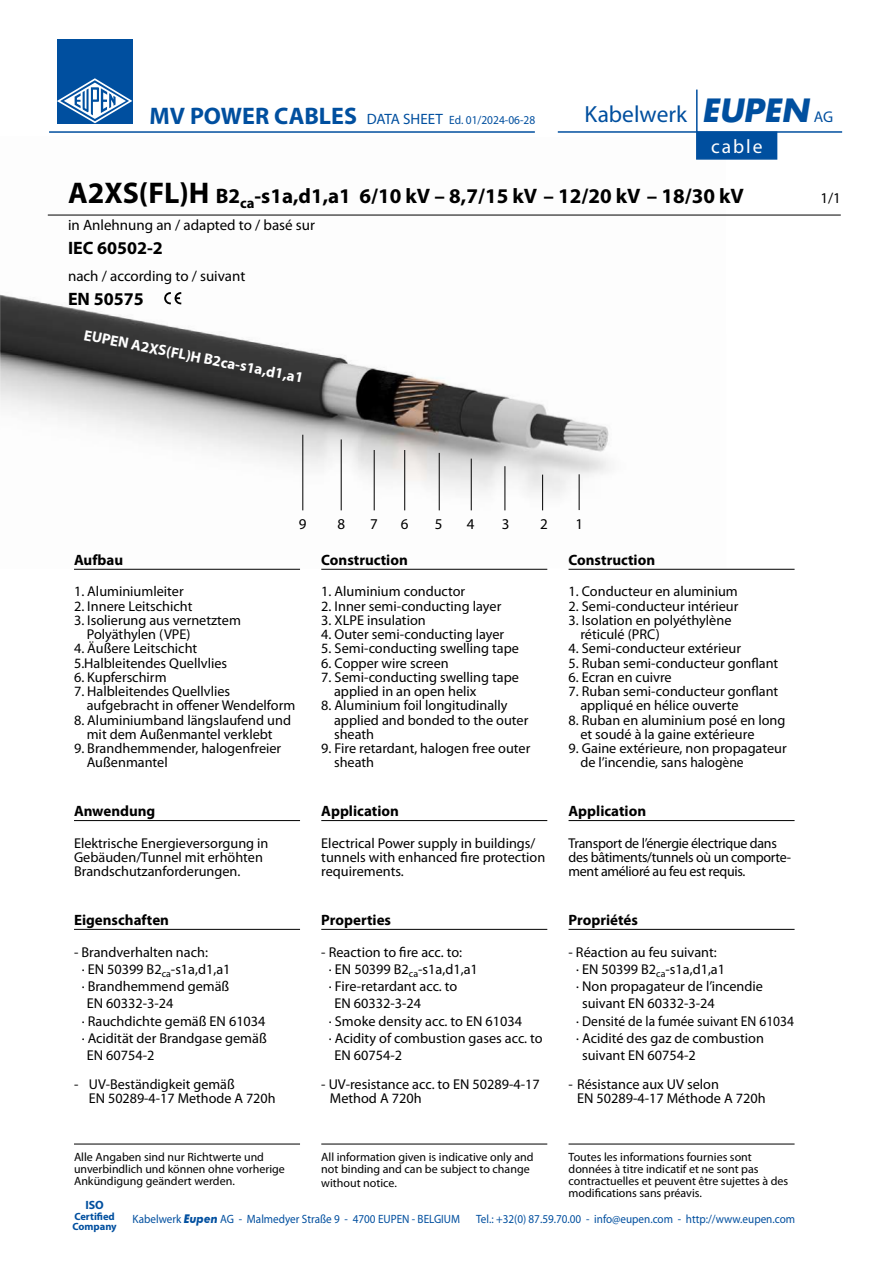
<style>
.page{position:relative;width:893px;height:1263px;background:#fff}
.page>*{position:absolute;margin:0;border:0;box-sizing:border-box;transform-origin:0 0}
.t1{font:23.4px "Myriad";color:#004f9f}
.t2{font:700 21px "Myriad Pro";color:#000}
.t3{font:19.5px "Myriad";letter-spacing:.1em;color:#fff}
.t4{font:700 18px "Myriad Pro";color:#000}
.t5{font:700 15px "Myriad Pro";color:#000}
.t6{font:15px "Myriad Pro";color:#000}
.t7{font:700 15px "Myriad Pro";color:#fff}
.t8{font:14.25px/14.2px "Myriad Pro";color:#000}
.t9{font:14.25px/14.2px "Myriad Pro";letter-spacing:-.02em;color:#000}
.t10{font:12px/12px "Myriad Pro";color:#000}
.t11{font:12px "Myriad Pro";color:#004f9f;scale:.93 1}
.t12{font:12px "Myriad Pro";color:#004f9f;scale:.95 1}
.t13{font:700 12px "Myriad Pro";color:#004f9f}
.t14{font:700 10.5px/10.5px "Myriad Pro";color:#004f9f}
.s1{font-weight:700;font-size:24px}
.s2{font-size:15px}
.s3{font-family:"Futura";font-weight:700;font-style:italic;font-size:31.2px}
.s4{font-size:15.6px}
.s5{font-size:30px}
.s6{font-family:"Futura BT";font-weight:700;font-style:italic}
</style>
<div class="page">
<img style="left:0;top:214px;width:726px;height:355px">
<hr style="left:302px;top:435px;width:1px;height:75px;background:#000">
<hr style="left:505px;top:466px;width:1px;height:44px;background:#000">
<hr style="left:471px;top:459px;width:1px;height:51px;background:#000">
<hr style="left:439px;top:453px;width:1px;height:57px;background:#000">
<hr style="left:404px;top:450px;width:1px;height:60px;background:#000">
<hr style="left:374px;top:450px;width:1px;height:60px;background:#000">
<hr style="left:341px;top:439px;width:1px;height:71px;background:#000">
<hr style="left:579px;top:474px;width:1px;height:36px;background:#000">
<hr style="left:542px;top:475px;width:1px;height:35px;background:#000">
<svg style="left:696px;top:89px;width:82px;height:71px"></svg>
<hr style="left:558px;top:131px;width:284px;height:2px;background:#004f9f">
<hr style="left:49px;top:131px;width:486px;height:2px;background:#004f9f">
<hr style="left:34px;top:265px;width:800px;height:1px;background:#004f9f">
<div style="left:57px;top:39px;width:75px;height:85px;background:#004f9f"></div>
<svg style="left:57px;top:78px;width:75px;height:45px"></svg>
<hr style="left:74px;top:569px;width:226px;height:1px;background:#000">
<hr style="left:74px;top:820px;width:226px;height:1px;background:#000">
<hr style="left:74px;top:929px;width:226px;height:1px;background:#000">
<hr style="left:321px;top:569px;width:226px;height:1px;background:#000">
<hr style="left:321px;top:820px;width:226px;height:1px;background:#000">
<hr style="left:321px;top:929px;width:226px;height:1px;background:#000">
<hr style="left:569px;top:569px;width:226px;height:1px;background:#000">
<hr style="left:569px;top:820px;width:226px;height:1px;background:#000">
<hr style="left:569px;top:929px;width:226px;height:1px;background:#000">
<hr style="left:48px;top:215px;width:793px;height:1px;background:#000">
<hr style="left:74px;top:1144px;width:226px;height:1px;background:#000">
<hr style="left:321px;top:1144px;width:226px;height:1px;background:#000">
<hr style="left:569px;top:1144px;width:226px;height:1px;background:#000">
<svg style="left:164px;top:292px;width:17px;height:13px"></svg>
<p class="t12" style="left:150px;top:112px;width:407px"><span class="s1">MV POWER CABLES</span> <span class="s2">DATA SHEET</span> Ed. 01/2024-06-28</p>
<h1 class="t1" style="left:585px;top:102px;width:250px">Kabelwerk <span class="s3">EUPEN</span> <span class="s4">AG</span></h1>
<h3 class="t3" style="left:711px;top:136px;width:53px">cable</h3>
<h2 class="t2" style="left:68px;top:182px;width:677px"><span class="s5">A2XS(FL)H</span> B2<sub>ca</sub>-s1a,d1,a1 6/10 kV – 8,7/15 kV – 12/20 kV – 18/30 kV</h2>
<p class="t6" style="left:68px;top:216px;width:249px">in Anlehnung an / adapted to / basé sur</p>
<p class="t4" style="left:68px;top:236px;width:96px">IEC 60502-2</p>
<p class="t6" style="left:68px;top:267px;width:179px">nach / according to / suivant</p>
<p class="t4" style="left:68px;top:287px;width:77px">EN 50575</p>
<p class="t7" style="left:86px;top:325px;width:225px;rotate:11deg">EUPEN A2XS(FL)H B2ca-s1a,d1,a1</p>
<p class="t6" style="left:820px;top:189px;width:22px">1/1</p>
<p class="t6" style="left:299px;top:515px;width:9px">9</p>
<p class="t6" style="left:338px;top:515px;width:9px">8</p>
<p class="t6" style="left:370px;top:515px;width:9px">7</p>
<p class="t6" style="left:401px;top:515px;width:9px">6</p>
<p class="t6" style="left:435px;top:515px;width:9px">5</p>
<p class="t6" style="left:467px;top:515px;width:9px">4</p>
<p class="t6" style="left:502px;top:515px;width:9px">3</p>
<p class="t6" style="left:540px;top:515px;width:9px">2</p>
<p class="t6" style="left:576px;top:515px;width:9px">1</p>
<p class="t5" style="left:74px;top:550px;width:51px">Aufbau</p>
<p class="t8" style="left:74px;top:584px;width:111px">1. Aluminiumleiter</p>
<p class="t8" style="left:74px;top:598px;width:120px">2. Innere Leitschicht</p>
<p class="t8" style="left:87px;top:613px;width:156px;text-indent:-13px">3. Isolierung aus vernetztem<br>Polyäthylen (VPE)</p>
<p class="t8" style="left:74px;top:641px;width:155px">4. Äußere Leitschicht<br>5.Halbleitendes Quellvlies</p>
<p class="t8" style="left:74px;top:670px;width:94px">6. Kupferschirm</p>
<p class="t8" style="left:87px;top:684px;width:210px;text-indent:-13px">7. Halbleitendes Quellvlies aufgebracht in offener Wendelform</p>
<p class="t8" style="left:74px;top:712px;width:219px;text-align:center">8. Aluminiumband längslaufend und mit dem Außenmantel verklebt</p>
<p class="t8" style="left:87px;top:741px;width:196px;text-indent:-13px">9. Brandhemmender, halogenfreier<br>Außenmantel</p>
<p class="t5" style="left:74px;top:802px;width:83px">Anwendung</p>
<p class="t8" style="left:74px;top:835px;width:196px">Elektrische Energieversorgung in<br>Gebäuden/Tunnel mit erhöhten<br>Brandschutzanforderungen.</p>
<p class="t5" style="left:74px;top:910px;width:97px">Eigenschaften</p>
<p class="t8" style="left:74px;top:944px;width:135px">- Brandverhalten nach:</p>
<p class="t8" style="left:82px;top:962px;width:150px">· EN 50399 B2<sub>ca</sub>-s1a,d1,a1</p>
<p class="t8" style="left:82px;top:979px;width:149px">· Brandhemmend gemäß</p>
<p class="t8" style="left:87px;top:996px;width:88px">EN 60332-3-24</p>
<p class="t8" style="left:82px;top:1013px;width:185px">· Rauchdichte gemäß EN 61034</p>
<p class="t8" style="left:82px;top:1031px;width:187px">· Acidität der Brandgase gemäß</p>
<p class="t8" style="left:87px;top:1048px;width:69px">EN 60754-2</p>
<p class="t8" style="left:89px;top:1076px;width:188px;text-indent:-15px">- UV-Beständigkeit gemäß<br>EN 50289-4-17 Methode A 720h</p>
<p class="t5" style="left:321px;top:550px;width:88px">Construction</p>
<p class="t8" style="left:321px;top:584px;width:145px">1. Aluminium conductor</p>
<p class="t8" style="left:321px;top:598px;width:182px">2. Inner semi-conducting layer</p>
<p class="t8" style="left:321px;top:613px;width:106px">3. XLPE insulation</p>
<p class="t8" style="left:321px;top:627px;width:184px">4. Outer semi-conducting layer</p>
<p class="t8" style="left:321px;top:641px;width:199px">5. Semi-conducting swelling tape</p>
<p class="t8" style="left:321px;top:655px;width:129px">6. Copper wire screen</p>
<p class="t8" style="left:334px;top:670px;width:186px;text-indent:-13px">7. Semi-conducting swelling tape applied in an open helix</p>
<p class="t8" style="left:334px;top:698px;width:196px;text-indent:-13px">8. Aluminium foil longitudinally applied and bonded to the outer sheath</p>
<p class="t8" style="left:334px;top:741px;width:198px;text-indent:-13px">9. Fire retardant, halogen free outer sheath</p>
<p class="t5" style="left:321px;top:802px;width:79px">Application</p>
<p class="t8" style="left:321px;top:835px;width:225px">Electrical Power supply in buildings/ tunnels with enhanced fire protection requirements.</p>
<p class="t5" style="left:321px;top:910px;width:71px">Properties</p>
<p class="t8" style="left:321px;top:944px;width:142px">- Reaction to fire acc. to:</p>
<p class="t8" style="left:329px;top:962px;width:150px">· EN 50399 B2<sub>ca</sub>-s1a,d1,a1</p>
<p class="t8" style="left:329px;top:979px;width:130px">· Fire-retardant acc. to</p>
<p class="t8" style="left:334px;top:996px;width:88px">EN 60332-3-24</p>
<p class="t8" style="left:329px;top:1013px;width:195px">· Smoke density acc. to EN 61034</p>
<p class="t8" style="left:329px;top:1031px;width:215px">· Acidity of combustion gases acc. to</p>
<p class="t8" style="left:334px;top:1048px;width:69px">EN 60754-2</p>
<p class="t8" style="left:330px;top:1076px;width:211px;text-indent:-9px">- UV-resistance acc. to EN 50289-4-17<br>Method A 720h</p>
<p class="t10" style="left:74px;top:1150px;width:212px">Alle Angaben sind nur Richtwerte und unverbindlich und können ohne vorherige<br>Ankündigung geändert werden.</p>
<p class="t10" style="left:321px;top:1150px;width:214px">All information given is indicative only and not binding and can be subject to change</p>
<p class="t10" style="left:321px;top:1177px;width:77px">without notice.</p>
<p class="t5" style="left:569px;top:550px;width:88px">Construction</p>
<p class="t8" style="left:569px;top:584px;width:171px">1. Conducteur en aluminium</p>
<p class="t8" style="left:569px;top:598px;width:171px">2. Semi-conducteur intérieur</p>
<p class="t8" style="left:580px;top:613px;width:153px;text-indent:-12px">3. Isolation en polyéthylène réticulé (PRC)</p>
<p class="t8" style="left:569px;top:641px;width:174px">4. Semi-conducteur extérieur</p>
<p class="t8" style="left:569px;top:655px;width:211px">5. Ruban semi-conducteur gonflant</p>
<p class="t8" style="left:569px;top:670px;width:105px">6. Ecran en cuivre</p>
<p class="t8" style="left:580px;top:684px;width:199px;text-indent:-12px">7. Ruban semi-conducteur gonflant appliqué en hélice ouverte</p>
<p class="t8" style="left:580px;top:712px;width:207px;text-indent:-12px">8. Ruban en aluminium posé en long et soudé à la gaine extérieure</p>
<p class="t8" style="left:580px;top:741px;width:208px;text-indent:-12px">9. Gaine extérieure, non propagateur de l’incendie, sans halogène</p>
<p class="t5" style="left:569px;top:802px;width:79px">Application</p>
<p class="t9" style="left:569px;top:835px;width:223px">Transport de l’énergie électrique dans des bâtiments/tunnels où un comporte&shy;ment amélioré au feu est requis.</p>
<p class="t5" style="left:569px;top:910px;width:71px">Propriétés</p>
<p class="t8" style="left:569px;top:944px;width:150px">- Réaction au feu suivant:</p>
<p class="t8" style="left:576px;top:962px;width:150px">· EN 50399 B2<sub>ca</sub>-s1a,d1,a1</p>
<p class="t8" style="left:576px;top:979px;width:188px">· Non propagateur de l’incendie</p>
<p class="t8" style="left:582px;top:996px;width:134px">suivant EN 60332-3-24</p>
<p class="t8" style="left:576px;top:1013px;width:219px">· Densité de la fumée suivant EN 61034</p>
<p class="t8" style="left:576px;top:1031px;width:189px">· Acidité des gaz de combustion</p>
<p class="t8" style="left:582px;top:1048px;width:115px">suivant EN 60754-2</p>
<p class="t8" style="left:577px;top:1076px;width:190px;text-indent:-9px">- Résistance aux UV selon<br>EN 50289-4-17 Méthode A 720h</p>
<p class="t10" style="left:569px;top:1150px;width:221px">Toutes les informations fournies sont données à titre indicatif et ne sont pas contractuelles et peuvent être sujettes à des modifications sans préavis.</p>
<p class="t13" style="left:85px;top:1197px;width:20px">ISO</p>
<p class="t14" style="left:72px;top:1211px;width:46px">Certified<br>Company</p>
<p class="t11" style="left:133px;top:1211px;width:354px">Kabelwerk <span class="s6">Eupen</span> AG - Malmedyer Straße 9 - 4700 EUPEN - BELGIUM</p>
<p class="t11" style="left:476px;top:1211px;width:344px">Tel.: +32(0) 87.59.70.00 - info@eupen.com - http://www.eupen.com</p>
</div>
